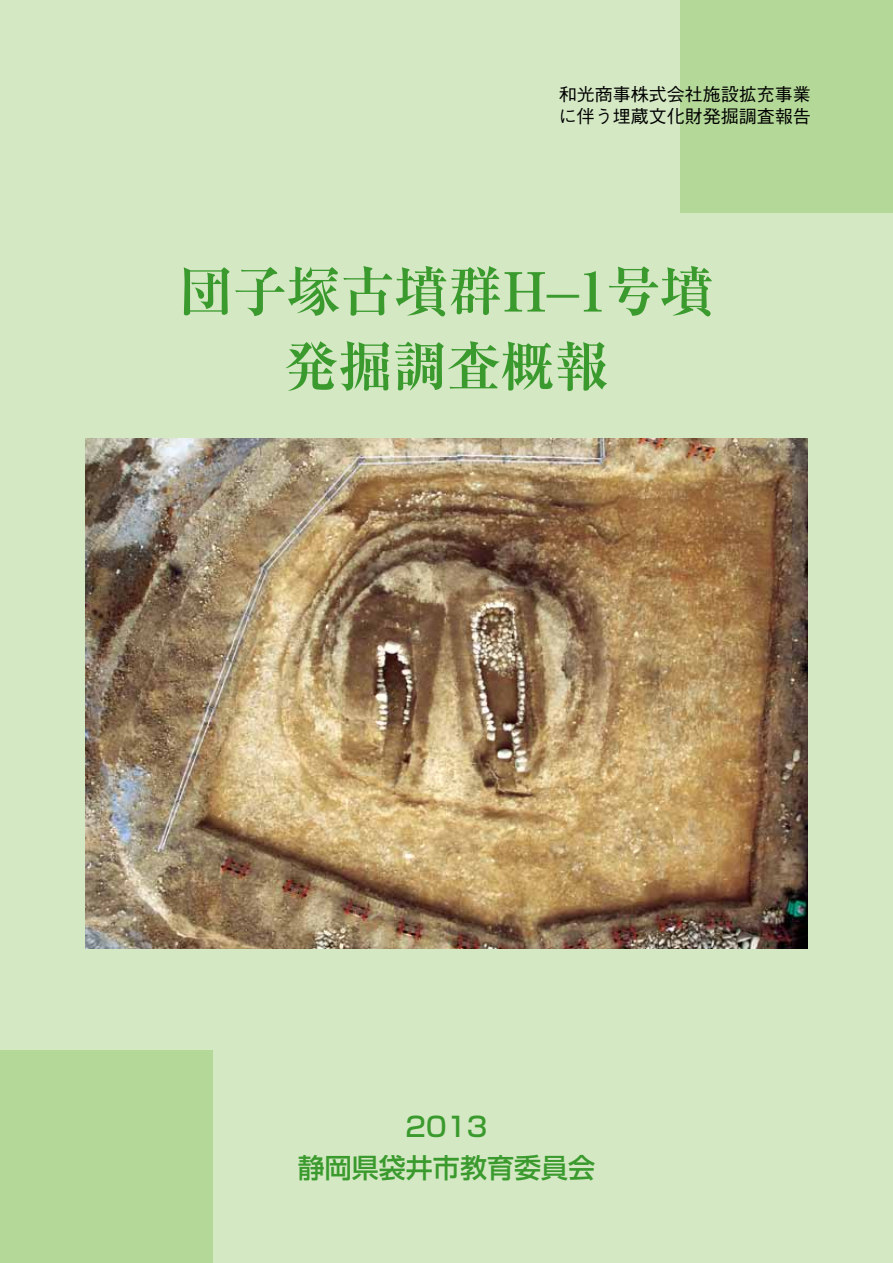
<style>
.page{position:relative;width:893px;height:1263px;background:#d4e8c4}
.page>*{position:absolute;margin:0;border:0;box-sizing:border-box;transform-origin:0 0}
.t1{font:700 54px/75px "Ryumin Pro";color:#3a9a2d;text-align:center}
.t2{font:500 27px/40.5px "Shin Go Pro";color:#3a9a2d;text-align:center}
.t3{font:500 18px/22.5px "Gothic BBB Pro";color:#000}
.s1{font-weight:300}
</style>
<div class="page">
<div style="left:680px;top:0;width:213px;height:213px;background:#b4d898"></div>
<div style="left:0;top:1050px;width:213px;height:213px;background:#b4d898"></div>
<img style="left:85px;top:438px;width:723px;height:510px">
<p class="t3" style="left:559px;top:81px;width:253px">和光商事株式会社施設拡充事業に伴う埋蔵文化財発掘調査報告</p>
<h1 class="t1" style="left:179px;top:250px;width:537px">団子塚古墳群H<span class="s1">—</span>1号墳発掘調査概報</h1>
<h2 class="t2" style="left:298px;top:1104px;width:298px">2013<br>静岡県袋井市教育委員会</h2>
</div>
